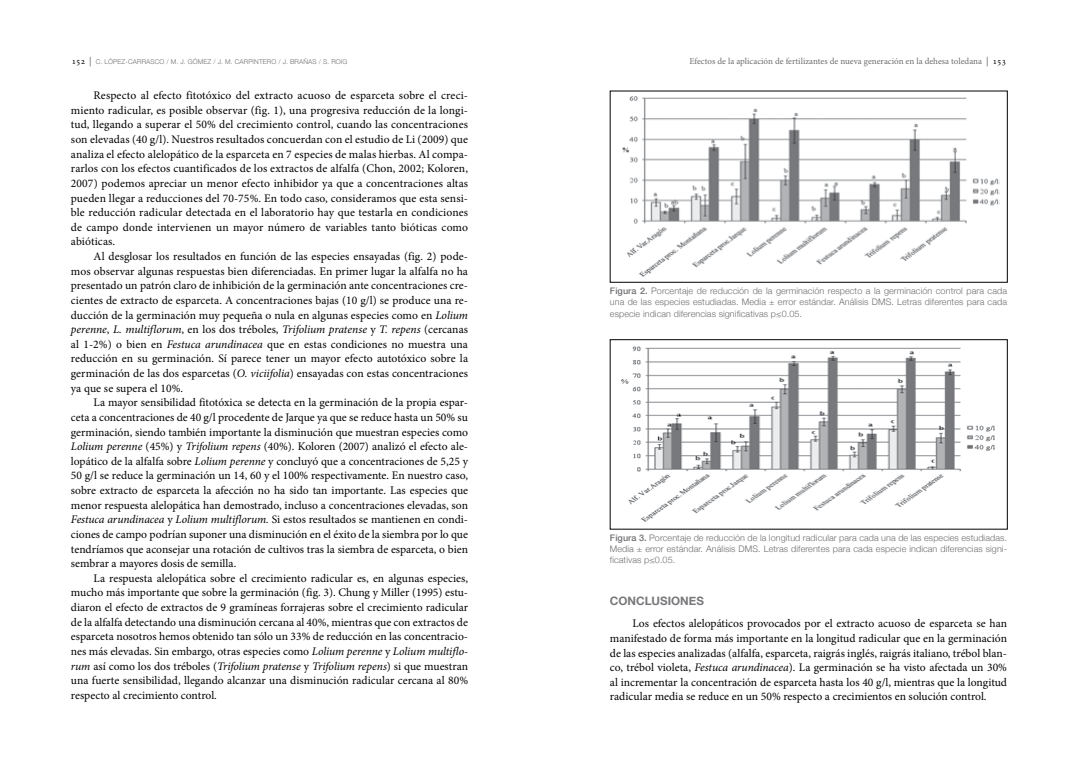
<style>
.page{position:relative;width:1078px;height:780px;background:#fff}
.page>*{position:absolute;margin:0;border:0;box-sizing:border-box;transform-origin:0 0}
.t1{font:11.6px/14.6px "Minion Pro";color:#000;text-align:justify}
.t2{font:700 11.6px "Helvetica Neue";color:#77787b}
.t3{font:300 9px/11.3px "Helvetica Neue";letter-spacing:.01em;color:#6d6e71;text-align:justify}
.t4{font:9px "Minion Pro";color:#6d6e71}
.t5{font:300 6.6px "Helvetica Neue";letter-spacing:.02em;color:#6d6e71}
.s1{font-family:"Minion Pro";font-weight:400;font-size:9px;color:#000}
.s2{color:#000}
.s3{font-style:italic}
.s4{font-weight:500}
</style>
<div class="page">
<img style="left:622px;top:96px;width:377px;height:181px">
<img style="left:621px;top:346px;width:374px;height:176px">
<div style="left:609px;top:339px;width:398px;height:190px;border:1px solid #000"></div>
<p class="t5" style="left:72px;top:58px;width:277px"><span class="s1">152</span> C. LÓPEZ-CARRASCO / M. J. GÓMEZ / J. M. CARPINTERO / J. BRAÑAS / S. ROIG</p>
<p class="t4" style="left:689px;top:55px;width:318px">Efectos de la aplicación de fertilizantes de nueva generación en la dehesa toledana <span class="s2">153</span></p>
<p class="t1" style="left:71px;top:88px;width:398px;text-indent:23px">Respecto al efecto fitotóxico del extracto acuoso de esparceta sobre el creci&shy;miento radicular, es posible observar (fig. 1), una progresiva reducción de la longi&shy;tud, llegando a superar el 50% del crecimiento control, cuando las concentraciones son elevadas (40 g/l). Nuestros resultados concuerdan con el estudio de Li (2009) que analiza el efecto alelopático de la esparceta en 7 especies de malas hierbas. Al compa&shy;rarlos con los efectos cuantificados de los extractos de alfalfa (Chon, 2002; Koloren, 2007) podemos apreciar un menor efecto inhibidor ya que a concentraciones altas pueden llegar a reducciones del 70-75%. En todo caso, consideramos que esta sensi&shy;ble reducción radicular detectada en el laboratorio hay que testarla en condiciones de campo donde intervienen un mayor número de variables tanto bióticas como abióticas.</p>
<p class="t1" style="left:71px;top:249px;width:398px;text-indent:23px">Al desglosar los resultados en función de las especies ensayadas (fig. 2) pode&shy;mos observar algunas respuestas bien diferenciadas. En primer lugar la alfalfa no ha presentado un patrón claro de inhibición de la germinación ante concentraciones cre&shy;cientes de extracto de esparceta. A concentraciones bajas (10 g/l) se produce una re&shy;ducción de la germinación muy pequeña o nula en algunas especies como en <span class="s3">Lolium perenne</span>, <span class="s3">L. multiflorum</span>, en los dos tréboles, <span class="s3">Trifolium pratense</span> y <span class="s3">T. repens</span> (cercanas al 1-2%) o bien en <span class="s3">Festuca arundinacea</span> que en estas condiciones no muestra una reducción en su germinación. Sí parece tener un mayor efecto autotóxico sobre la germinación de las dos esparcetas (<span class="s3">O. viciifolia</span>) ensayadas con estas concentraciones ya que se supera el 10%.</p>
<p class="t1" style="left:71px;top:395px;width:398px;text-indent:23px">La mayor sensibilidad fitotóxica se detecta en la germinación de la propia espar&shy;ceta a concentraciones de 40 g/l procedente de Jarque ya que se reduce hasta un 50% su germinación, siendo también importante la disminución que muestran especies como <span class="s3">Lolium perenne</span> (45%) y <span class="s3">Trifolium repens</span> (40%). Koloren (2007) analizó el efecto ale&shy;lopático de la alfalfa sobre <span class="s3">Lolium perenne</span> y concluyó que a concentraciones de 5,25 y 50 g/l se reduce la germinación un 14, 60 y el 100% respectivamente. En nuestro caso, sobre extracto de esparceta la afección no ha sido tan importante. Las especies que menor respuesta alelopática han demostrado, incluso a concentraciones elevadas, son <span class="s3">Festuca arundinacea</span> y <span class="s3">Lolium multiflorum.</span> Si estos resultados se mantienen en condi&shy;ciones de campo podrían suponer una disminución en el éxito de la siembra por lo que tendríamos que aconsejar una rotación de cultivos tras la siembra de esparceta, o bien sembrar a mayores dosis de semilla.</p>
<p class="t1" style="left:71px;top:571px;width:398px;text-indent:23px">La respuesta alelopática sobre el crecimiento radicular es, en algunas especies, mucho más importante que sobre la germinación (fig. 3). Chung y Miller (1995) estu&shy;diaron el efecto de extractos de 9 gramíneas forrajeras sobre el crecimiento radicular de la alfalfa detectando una disminución cercana al 40%, mientras que con extractos de esparceta nosotros hemos obtenido tan sólo un 33% de reducción en las concentracio&shy;nes más elevadas. Sin embargo, otras especies como <span class="s3">Lolium perenne</span> y <span class="s3">Lolium multiflo&shy;rum</span> así como los dos tréboles (<span class="s3">Trifolium pratense</span> y <span class="s3">Trifolium repens</span>) si que muestran una fuerte sensibilidad, llegando alcanzar una disminución radicular cercana al 80% respecto al crecimiento control.</p>
<p class="t3" style="left:609px;top:285px;width:398px"><span class="s4">Figura 2.</span> Porcentaje de reducción de la germinación respecto a la germinación control para cada una de las especies estudiadas. Media ± error estándar. Análisis DMS. Letras diferentes para cada especie indican diferencias significativas p≤0.05.</p>
<p class="t3" style="left:609px;top:531px;width:398px"><span class="s4">Figura 3.</span> Porcentaje de reducción de la longitud radicular para cada una de las especies estudiadas.<br>Media ± error estándar. Análisis DMS. Letras diferentes para cada especie indican diferencias signi&shy;ficativas p≤0.05.</p>
<p class="t2" style="left:609px;top:594px;width:95px">CONCLUSIONES</p>
<p class="t1" style="left:609px;top:616px;width:398px;text-indent:23px">Los efectos alelopáticos provocados por el extracto acuoso de esparceta se han manifestado de forma más importante en la longitud radicular que en la germinación de las especies analizadas (alfalfa, esparceta, raigrás inglés, raigrás italiano, trébol blan&shy;co, trébol violeta, <span class="s3">Festuca arundinacea</span>). La germinación se ha visto afectada un 30% al incrementar la concentración de esparceta hasta los 40 g/l, mientras que la longitud radicular media se reduce en un 50% respecto a crecimientos en solución control.</p>
</div>
